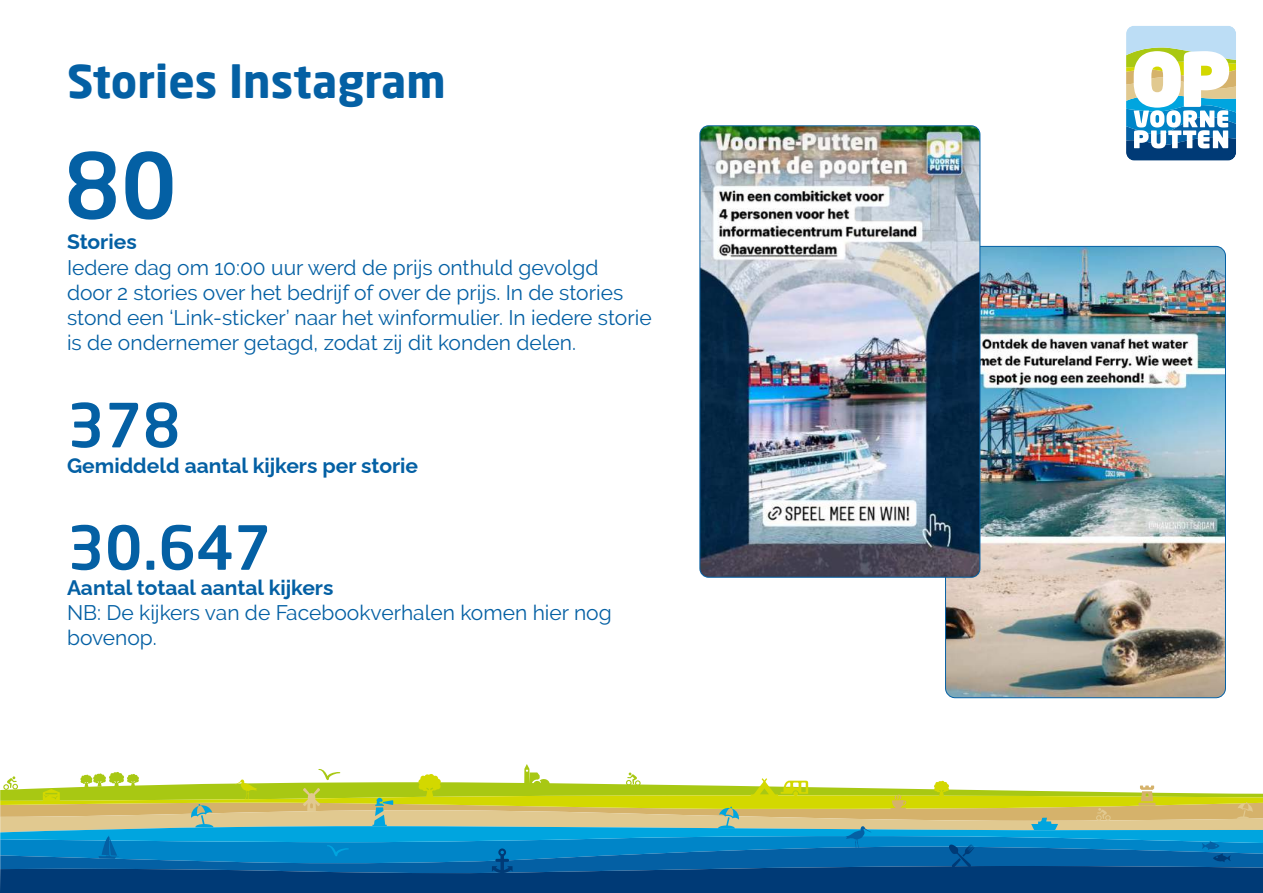
<style>
.page{position:relative;width:1263px;height:893px;background:#fff}
.page>*{position:absolute;margin:0;border:0;box-sizing:border-box;transform-origin:0 0}
.t1{font:500 90px "Neo Sans Pro";color:#0460a4}
.t2{font:500 60px "Neo Sans Pro";color:#0460a4}
.t3{font:700 45px "Neo Sans Pro";color:#0460a4}
.t4{font:21px/25.2px "Raleway";color:#0460a4}
.t5{font:100 21px "Raleway";color:#0460a4}
</style>
<div class="page">
<img style="left:945px;top:246px;width:279px;height:452px">
<img style="left:701px;top:126px;width:279px;height:451px">
<div style="left:699px;top:125px;width:281px;height:453px;border:1px solid #0460a4;border-radius:9px"></div>
<svg style="left:0;top:764px;width:1263px;height:129px"></svg>
<svg style="left:1126px;top:26px;width:110px;height:135px"></svg>
<h3 class="t3" style="left:67px;top:53px;width:380px">Stories Instagram</h3>
<h1 class="t1" style="left:64px;top:129px;width:115px">80</h1>
<p class="t5" style="left:67px;top:225px;width:71px">Stories</p>
<p class="t4" style="left:67px;top:254px;width:586px">Iedere dag om 10:00 uur werd de prijs onthuld gevolgd<br>door 2 stories over het bedrijf of over de prijs. In de stories stond een ‘Link-sticker’ naar het winformulier. In iedere storie is de ondernemer getagd, zodat zij dit konden delen.</p>
<h2 class="t2" style="left:67px;top:387px;width:115px">378</h2>
<p class="t5" style="left:67px;top:448px;width:353px">Gemiddeld aantal kijkers per storie</p>
<h2 class="t2" style="left:67px;top:510px;width:206px">30.647</h2>
<p class="t5" style="left:67px;top:571px;width:268px">Aantal totaal aantal kijkers</p>
<p class="t4" style="left:67px;top:600px;width:546px">NB: De kijkers van de Facebookverhalen komen hier nog bovenop.</p>
</div>
